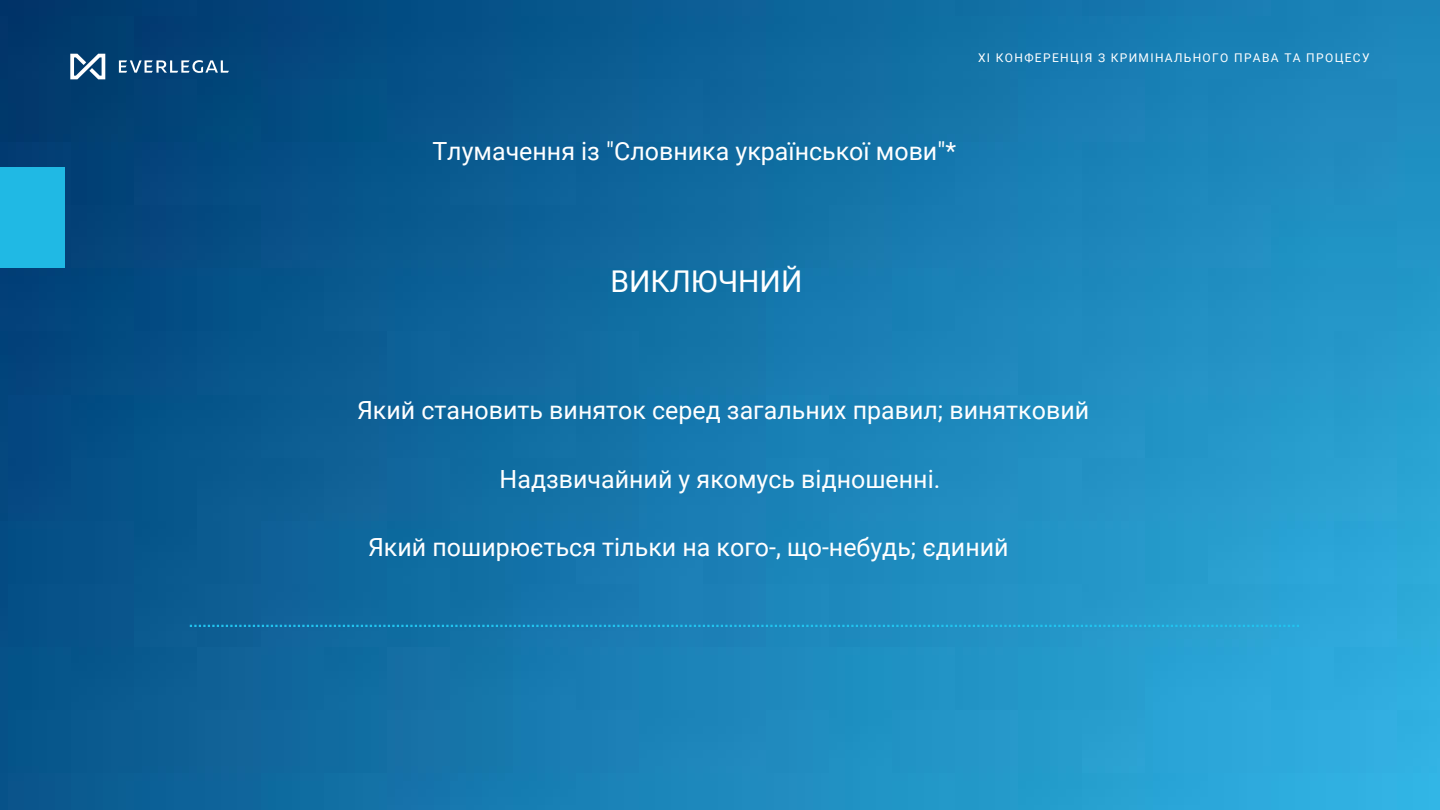
<style>
.page{position:relative;width:1440px;height:810px;background:#fff}
.page>*{position:absolute;margin:0;border:0;box-sizing:border-box;transform-origin:0 0}
.t1{font:30px "Roboto";color:#fff}
.t2{font:25px "Roboto";color:#fff}
.t3{font:12px "Roboto";letter-spacing:.11em;color:#fff}
</style>
<div class="page">
<img style="left:0;top:0;width:1440px;height:810px">
<svg style="left:119px;top:60px;width:110px;height:13px"></svg>
<svg style="left:70px;top:54px;width:35px;height:25px"></svg>
<div style="left:0;top:167px;width:64px;height:100px;background:#20b9e4"></div>
<svg style="left:190px;top:625px;width:1109px;height:2px;background:#1ea2d2"></svg>
<p class="t3" style="left:978px;top:51px;width:393px">XI КОНФЕРЕНЦІЯ З КРИМІНАЛЬНОГО ПРАВА ТА ПРОЦЕСУ</p>
<p class="t2" style="left:432px;top:136px;width:525px">Тлумачення із "Словника української мови"*</p>
<p class="t1" style="left:610px;top:264px;width:193px">ВИКЛЮЧНИЙ</p>
<p class="t2" style="left:357px;top:396px;width:734px">Який становить виняток серед загальних правил; винятковий</p>
<p class="t2" style="left:500px;top:464px;width:442px">Надзвичайний у якомусь відношенні.</p>
<p class="t2" style="left:368px;top:533px;width:642px">Який поширюється тільки на кого-, що-небудь; єдиний</p>
</div>
